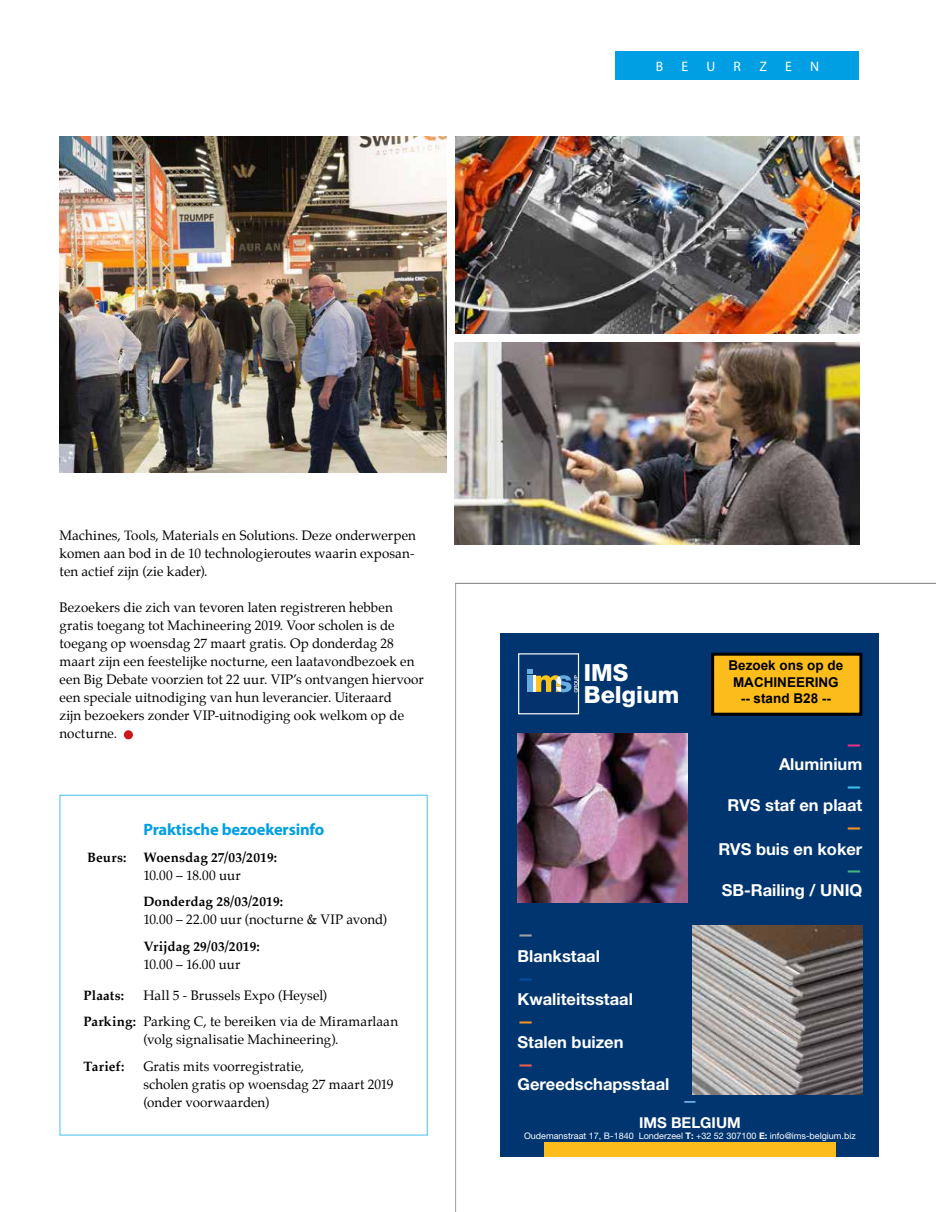
<style>
.page{position:relative;width:936px;height:1212px;background:#fff}
.page>*{position:absolute;margin:0;border:0;box-sizing:border-box;transform-origin:0 0}
.t1{font:800 23.7px "Helvetica Neue LT Pro";color:#fff}
.t2{font:700 16.5px "Helvetica Neue LT Pro";color:#fff}
.t3{font:700 16.5px "Myriad Pro";letter-spacing:-.01em;color:#009fe3}
.t4{font:700 16.5px "Helvetica Neue LT Pro";color:#f39325}
.t5{font:700 16.5px "Helvetica Neue LT Pro";color:#e83181}
.t6{font:700 16.5px "Helvetica Neue LT Pro";color:#41c0f0}
.t7{font:700 16.5px "Helvetica Neue LT Pro";color:#45b385}
.t8{font:700 16.5px "Helvetica Neue LT Pro";color:#9ba2a7}
.t9{font:700 16.5px "Helvetica Neue LT Pro";color:#004f9f}
.t10{font:700 16.5px "Helvetica Neue LT Pro";color:#eb5e50}
.t11{font:700 15px "Helvetica Neue LT Pro";color:#fff}
.t12{font:700 15px "Helvetica Neue LT Pro";color:#69acdf}
.t13{font:13.65px "Myriad Pro";color:#fff}
.t14{font:13.5px/18px "Palatino";letter-spacing:.005em;color:#000}
.t15{font:700 13.5px "Palatino";letter-spacing:.015em;color:#000}
.t16{font:700 13.5px/16.2px "Arial";color:#000;text-align:center}
.t17{font:9px "Helvetica Neue LT Pro";color:#fff}
.s1{font-weight:700}
</style>
<div class="page">
<div style="left:615px;top:51px;width:244px;height:29px;background:#009fe3"></div>
<div style="left:124px;top:730px;width:9px;height:9px;background:#cd171a;border-radius:50%"></div>
<img style="left:60px;top:136px;width:386px;height:336px">
<img style="left:455px;top:136px;width:404px;height:198px">
<img style="left:454px;top:342px;width:405px;height:202px">
<div style="left:500px;top:634px;width:379px;height:523px;background:#00356f"></div>
<div style="left:544px;top:1142px;width:291px;height:15px;background:#fcbd1c"></div>
<svg style="left:527px;top:670px;width:50px;height:22px"></svg>
<div style="left:527px;top:676px;width:6px;height:16px;background:#69acdf"></div>
<div style="left:518px;top:653px;width:61px;height:61px;border:1px solid #fff"></div>
<div style="left:712px;top:654px;width:148px;height:60px;background:#fcbd1c"></div>
<div style="left:711px;top:653px;width:151px;height:63px;border:3px solid #000"></div>
<img style="left:692px;top:925px;width:170px;height:169px">
<img style="left:517px;top:733px;width:170px;height:169px">
<hr style="left:455px;top:583px;width:1px;height:629px;background:#9d9d9c">
<hr style="left:455px;top:583px;width:480px;height:1px;background:#7c7b7b">
<p class="t13" style="left:655px;top:58px;width:9px">B</p>
<p class="t13" style="left:681px;top:58px;width:8px">E</p>
<p class="t13" style="left:706px;top:58px;width:10px">U</p>
<p class="t13" style="left:733px;top:58px;width:9px">R</p>
<p class="t13" style="left:759px;top:58px;width:9px">Z</p>
<p class="t13" style="left:785px;top:58px;width:8px">E</p>
<p class="t13" style="left:810px;top:58px;width:11px">N</p>
<p class="t14" style="left:60px;top:526px;width:358px;text-align:justify">Machines, Tools, Materials en Solutions. Deze onderwerpen komen aan bod in de 10 technologieroutes waarin exposan&shy;ten actief zijn (zie kader).</p>
<p class="t14" style="left:60px;top:598px;width:365px">Bezoekers die zich van tevoren laten registreren hebben gratis toegang tot Machineering 2019. Voor scholen is de toegang op woensdag 27 maart gratis. Op donderdag 28 maart zijn een feestelijke nocturne, een laatavondbezoek en een Big Debate voorzien tot 22 uur. VIP’s ontvangen hiervoor een speciale uitnodiging van hun leverancier. Uiteraard<br>zijn bezoekers zonder VIP-uitnodiging ook welkom op de nocturne.</p>
<p class="t3" style="left:143px;top:819px;width:182px">Praktische bezoekersinfo</p>
<p class="t15" style="left:87px;top:846px;width:41px">Beurs:</p>
<p class="t15" style="left:143px;top:846px;width:135px">Woensdag 27/03/2019:</p>
<p class="t14" style="left:143px;top:866px;width:99px">10.00 – 18.00 uur</p>
<p class="t15" style="left:143px;top:890px;width:141px">Donderdag 28/03/2019:</p>
<p class="t14" style="left:143px;top:911px;width:245px">10.00 – 22.00 uur (nocturne &amp; VIP avond)</p>
<p class="t15" style="left:143px;top:935px;width:118px">Vrijdag 29/03/2019:</p>
<p class="t14" style="left:143px;top:955px;width:99px">10.00 – 16.00 uur</p>
<p class="t15" style="left:83px;top:983px;width:42px">Plaats:</p>
<p class="t14" style="left:83px;top:981px;width:316px;line-height:26.5px;text-indent:60px">Hall 5 - Brussels Expo (Heysel)<br><span class="s1">Parking:</span> Parking C, te bereiken via de Miramarlaan</p>
<p class="t14" style="left:143px;top:1030px;width:197px">(volg signalisatie Machineering).</p>
<p class="t15" style="left:83px;top:1054px;width:42px">Tarief:</p>
<p class="t14" style="left:143px;top:1057px;width:252px">Gratis mits voorregistratie,<br>scholen gratis op woensdag 27 maart 2019 (onder voorwaarden)</p>
<h1 class="t1" style="left:584px;top:658px;width:46px">IMS</h1>
<p class="t16" style="left:728px;top:658px;width:116px">Bezoek ons op de<br>MACHINEERING -- stand B28 --</p>
<h1 class="t1" style="left:584px;top:681px;width:97px">Belgium</h1>
<p class="t8" style="left:517px;top:924px;width:18px">—</p>
<p class="t2" style="left:517px;top:946px;width:84px">Blankstaal</p>
<p class="t9" style="left:517px;top:967px;width:18px">—</p>
<p class="t2" style="left:517px;top:989px;width:117px">Kwaliteitsstaal</p>
<p class="t4" style="left:517px;top:1011px;width:18px">—</p>
<p class="t2" style="left:517px;top:1032px;width:108px">Stalen buizen</p>
<p class="t10" style="left:517px;top:1054px;width:18px">—</p>
<p class="t2" style="left:517px;top:1074px;width:153px">Gereedschapsstaal</p>
<p class="t5" style="left:845px;top:734px;width:18px">—</p>
<p class="t2" style="left:779px;top:754px;width:85px">Aluminium</p>
<p class="t6" style="left:845px;top:775px;width:18px">—</p>
<p class="t2" style="left:727px;top:795px;width:136px">RVS staf en plaat</p>
<p class="t4" style="left:845px;top:817px;width:18px">—</p>
<p class="t2" style="left:718px;top:838px;width:145px">RVS buis en koker</p>
<p class="t7" style="left:845px;top:860px;width:18px">—</p>
<p class="t2" style="left:721px;top:880px;width:142px">SB-Railing / UNIQ</p>
<p class="t12" style="left:682px;top:1091px;width:16px">—</p>
<p class="t11" style="left:639px;top:1113px;width:103px">IMS BELGIUM</p>
<p class="t17" style="left:524px;top:1130px;width:333px">Oudemanstraat 17, B-1840 Londerzeel <span class="s1">T:</span> +32 52 307100 <span class="s1">E:</span> info@ims-belgium.biz</p>
</div>
